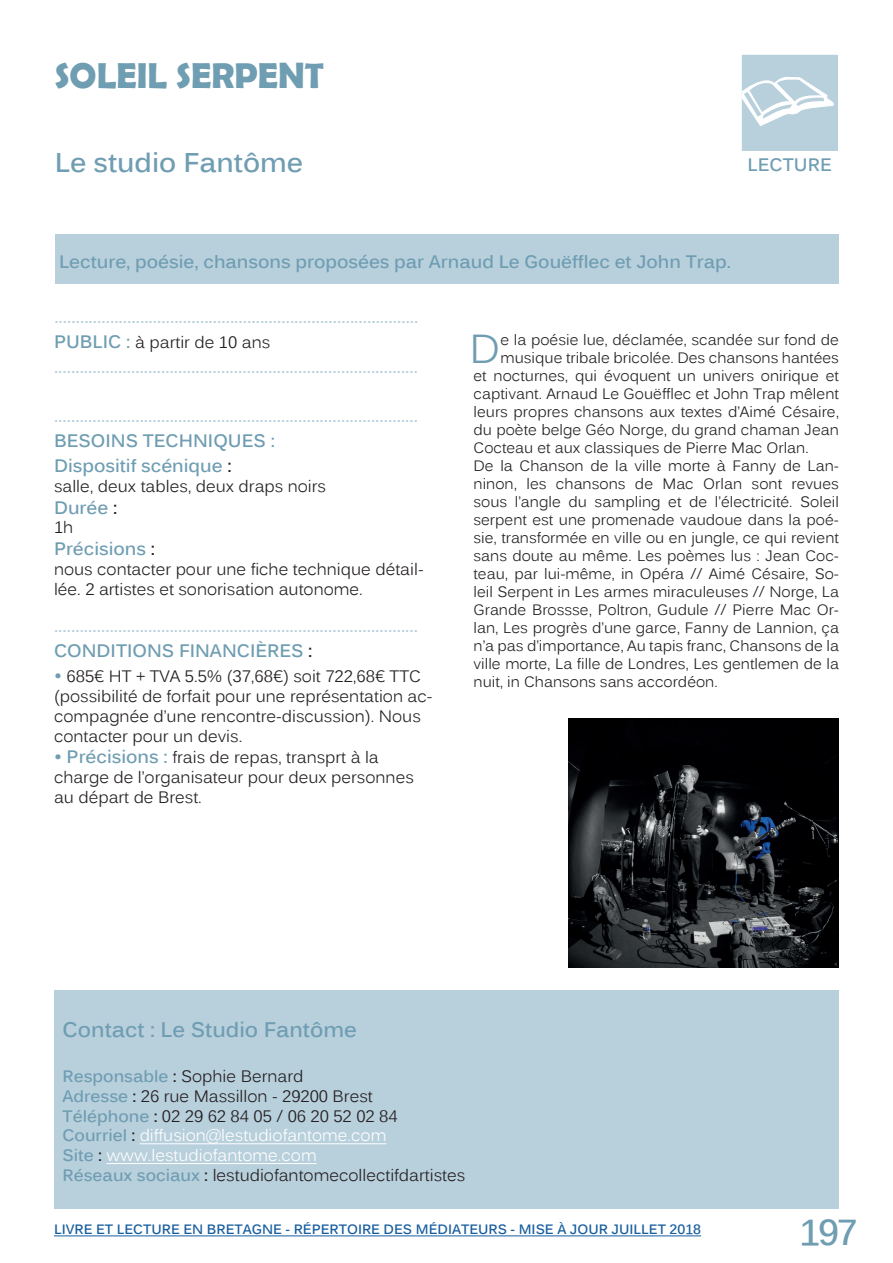
<style>
.page{position:relative;width:893px;height:1263px;background:#fff}
.page>*{position:absolute;margin:0;border:0;box-sizing:border-box;transform-origin:0 0}
.t1{font:40.35px "Kalinga";color:#6f9db2}
.t2{font:700 36px "Berlin Sans FB Demi";color:#6f9db2}
.t3{font:700 36px "Kalinga";color:#6f9db2}
.t4{font:700 27px "Kalinga";color:#6f9db2}
.t5{font:700 21px "Kalinga";color:#6f9db2}
.t6{font:700 18px "Kalinga";color:#b8cfdc}
.t7{font:700 18px "Kalinga";color:#6f9db2}
.t8{font:16.5px/19.8px "Kalinga";color:#231f20}
.t9{font:15px "Kalinga";color:#231f20}
.t10{font:700 13.5px "Kalinga";color:#175d9e}
.s1{font-weight:700;font-size:18px;color:#6f9db2}
.s2{color:#231f20}
.s3{font-weight:700;color:#6f9db2}
.s4{font-weight:700}
.s5{color:#fff}
</style>
<div class="page">
<hr style="left:54px;top:1235px;width:647px;height:1px;background:#175d9e">
<div style="left:55px;top:235px;width:783px;height:49px;background:#b8cfdc"></div>
<div style="left:54px;top:991px;width:785px;height:218px;background:#b8cfdc"></div>
<hr style="left:140px;top:1143px;width:246px;height:1px;background:#fff">
<hr style="left:106px;top:1163px;width:211px;height:1px;background:#fff">
<div style="left:742px;top:55px;width:95px;height:95px;background:#b8cfdc"></div>
<svg style="left:742px;top:77px;width:92px;height:49px"></svg>
<img style="left:569px;top:719px;width:270px;height:248px">
<h2 class="t2" style="left:55px;top:55px;width:271px">SOLEIL SERPENT</h2>
<h3 class="t4" style="left:55px;top:145px;width:250px">Le studio Fantôme</h3>
<p class="t7" style="left:747px;top:153px;width:86px">LECTURE</p>
<p class="t7" style="left:59px;top:250px;width:674px">Lecture, poésie, chansons proposées par Arnaud Le Gouëfflec et John Trap.</p>
<p class="t6" style="left:54px;top:305px;width:366px">.....................................................................................</p>
<p class="t8" style="left:54px;top:334px;width:218px"><span class="s1">PUBLIC :</span> à partir de 10 ans</p>
<p class="t6" style="left:54px;top:354px;width:366px">.....................................................................................</p>
<p class="t6" style="left:54px;top:404px;width:366px">.....................................................................................</p>
<p class="t7" style="left:54px;top:429px;width:222px">BESOINS TECHNIQUES :</p>
<p class="t7" style="left:54px;top:454px;width:179px">Dispositif scénique <span class="s2">:</span></p>
<p class="t8" style="left:54px;top:478px;width:274px">salle, deux tables, deux draps noirs</p>
<p class="t7" style="left:54px;top:495px;width:65px">Durée <span class="s2">:</span></p>
<p class="t8" style="left:54px;top:519px;width:21px">1h</p>
<p class="t7" style="left:54px;top:537px;width:103px">Précisions <span class="s2">:</span></p>
<p class="t8" style="left:54px;top:561px;width:371px">nous contacter pour une fiche technique détail&shy;lée. 2 artistes et sonorisation autonome.</p>
<p class="t6" style="left:54px;top:614px;width:366px">.....................................................................................</p>
<p class="t7" style="left:54px;top:639px;width:260px">CONDITIONS FINANCIÈRES <span class="s2">:</span></p>
<p class="t8" style="left:54px;top:668px;width:380px"><span class="s1">•</span> 685€ HT + TVA 5.5% (37,68€) soit 722,68€ TTC (possibilité de forfait pour une représentation ac&shy;compagnée d’une rencontre-discussion). Nous contacter pour un devis.</p>
<p class="t8" style="left:54px;top:749px;width:361px"><span class="s1">• Précisions :</span> frais de repas, transprt à la charge de l’organisateur pour deux personnes au départ de Brest.</p>
<h1 class="t1" style="left:470px;top:323px;width:32px">D</h1>
<p class="t9" style="left:500px;top:330px;width:340px">e la poésie lue, déclamée, scandée sur fond de</p>
<p class="t9" style="left:500px;top:348px;width:340px">musique tribale bricolée. Des chansons hantées</p>
<p class="t9" style="left:473px;top:366px;width:367px">et nocturnes, qui évoquent un univers onirique et</p>
<p class="t9" style="left:473px;top:384px;width:367px">captivant. Arnaud Le Gouëfflec et John Trap mêlent</p>
<p class="t9" style="left:473px;top:402px;width:367px">leurs propres chansons aux textes d’Aimé Césaire,</p>
<p class="t9" style="left:473px;top:420px;width:367px">du poète belge Géo Norge, du grand chaman Jean</p>
<p class="t9" style="left:473px;top:438px;width:337px">Cocteau et aux classiques de Pierre Mac Orlan.</p>
<p class="t9" style="left:473px;top:456px;width:367px">De la Chanson de la ville morte à Fanny de Lan-</p>
<p class="t9" style="left:473px;top:474px;width:367px">ninon, les chansons de Mac Orlan sont revues</p>
<p class="t9" style="left:473px;top:492px;width:367px">sous l’angle du sampling et de l’électricité. Soleil</p>
<p class="t9" style="left:473px;top:510px;width:367px">serpent est une promenade vaudoue dans la poé-</p>
<p class="t9" style="left:473px;top:528px;width:367px">sie, transformée en ville ou en jungle, ce qui revient</p>
<p class="t9" style="left:473px;top:546px;width:367px">sans doute au même. Les poèmes lus : Jean Coc-</p>
<p class="t9" style="left:473px;top:564px;width:367px">teau, par lui-même, in Opéra // Aimé Césaire, So-</p>
<p class="t9" style="left:473px;top:582px;width:367px">leil Serpent in Les armes miraculeuses // Norge, La</p>
<p class="t9" style="left:473px;top:600px;width:367px">Grande Brossse, Poltron, Gudule // Pierre Mac Or-</p>
<p class="t9" style="left:473px;top:618px;width:367px">lan, Les progrès d’une garce, Fanny de Lannion, ça</p>
<p class="t9" style="left:473px;top:636px;width:367px">n’a pas d’importance, Au tapis franc, Chansons de la</p>
<p class="t9" style="left:473px;top:654px;width:367px">ville morte, La fille de Londres, Les gentlemen de la</p>
<p class="t9" style="left:473px;top:672px;width:246px">nuit, in Chansons sans accordéon.</p>
<h3 class="t5" style="left:63px;top:1016px;width:296px">Contact : Le Studio Fantôme</h3>
<p class="t8" style="left:63px;top:1068px;width:404px"><span class="s3">Responsable</span> <span class="s4">:</span> Sophie Bernard<br><span class="s3">Adresse</span> <span class="s4">:</span> 26 rue Massillon - 29200 Brest<br><span class="s3">Téléphone</span> <span class="s4">:</span> 02 29 62 84 05 / 06 20 52 02 84<br><span class="s3">Courriel</span> <span class="s4">:</span> <span class="s5">diffusion@lestudiofantome.com<br></span><span class="s3">Site</span> <span class="s4">:</span> <span class="s5">www.lestudiofantome.com<br></span><span class="s3">Réseaux sociaux</span> <span class="s4">:</span> lestudiofantomecollectifdartistes</p>
<p class="t10" style="left:54px;top:1220px;width:649px">LIVRE ET LECTURE EN BRETAGNE - RÉPERTOIRE DES MÉDIATEURS - MISE À JOUR JUILLET 2018</p>
<h2 class="t3" style="left:799px;top:1208px;width:60px">197</h2>
</div>
